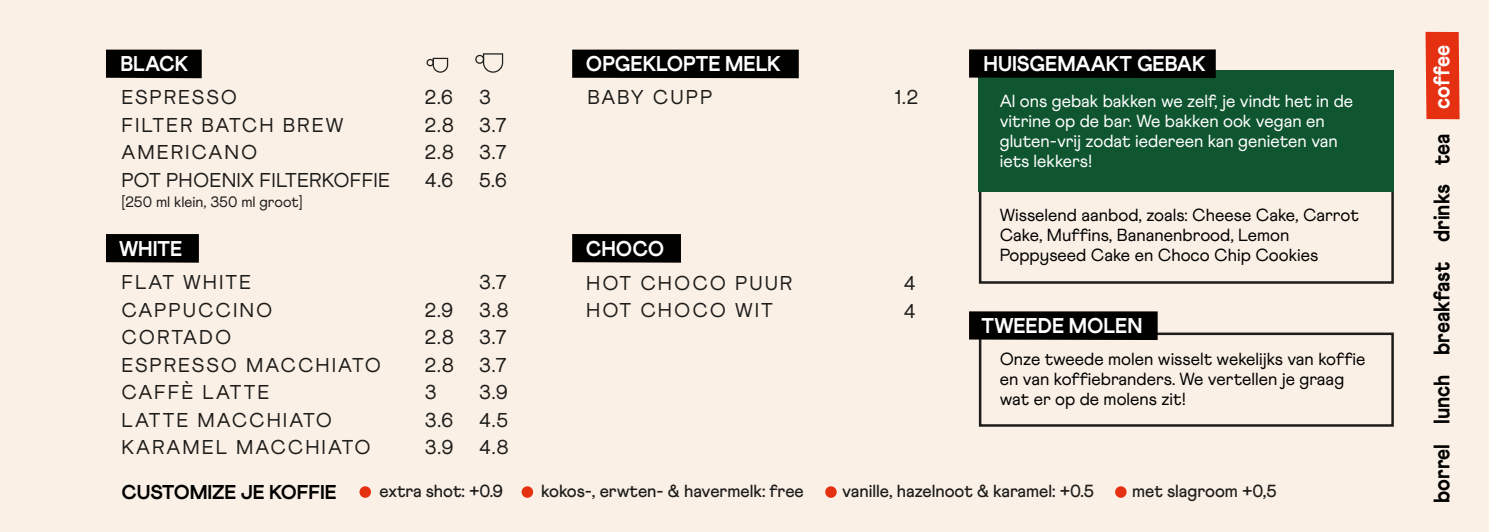
<style>
.page{position:relative;width:1489px;height:532px;background:#fff}
.page>*{position:absolute;margin:0;border:0;box-sizing:border-box;transform-origin:0 0}
.t1{font:800 22.5px "Athletics";color:#010100;scale:.93 1}
.t2{font:800 21.25px "Athletics";color:#fff;scale:.96 1}
.t3{font:20px/27.5px "Athletics";letter-spacing:.1em;color:#1d1d1b}
.t4{font:20px/27.5px "Athletics";letter-spacing:.065em;color:#1d1d1b}
.t5{font:800 20px "Athletics";letter-spacing:-.005em;color:#010100}
.t6{font:17.5px/20px "Athletics";color:#010100}
.t7{font:17.5px/20px "Athletics";color:#fff}
.t8{font:500 17.5px "Athletics";letter-spacing:-.005em;color:#1d1d1b}
.t9{font:15px "Athletics";color:#1d1d1b}
.s1{color:#fff}
</style>
<div class="page">
<div style="left:0;top:0;width:1488px;height:531px;background:#fbf0e6"></div>
<div style="left:978px;top:184px;width:415px;height:99px;border:2px solid #1d1d1b"></div>
<div style="left:1425px;top:32px;width:34px;height:87px;background:#e53012"></div>
<div style="left:572px;top:50px;width:226px;height:28px;background:#010100"></div>
<div style="left:572px;top:234px;width:109px;height:28px;background:#010100"></div>
<div style="left:106px;top:50px;width:96px;height:28px;background:#010100"></div>
<div style="left:106px;top:234px;width:93px;height:28px;background:#010100"></div>
<div style="left:978px;top:332px;width:415px;height:94px;border:2px solid #1d1d1b"></div>
<div style="left:969px;top:311px;width:188px;height:29px;background:#010100"></div>
<svg style="left:432px;top:57px;width:17px;height:16px"></svg>
<div style="left:426px;top:59px;width:8px;height:7px;border:1px solid #1d1d1b;border-radius:50%"></div>
<svg style="left:482px;top:53px;width:22px;height:20px"></svg>
<div style="left:475px;top:55px;width:9px;height:9px;border:1px solid #1d1d1b;border-radius:50%"></div>
<div style="left:359px;top:486px;width:12px;height:11px;background:#e53012;border-radius:50%"></div>
<div style="left:521px;top:486px;width:12px;height:11px;background:#e53012;border-radius:50%"></div>
<div style="left:825px;top:486px;width:11px;height:11px;background:#e53012;border-radius:50%"></div>
<div style="left:1115px;top:486px;width:11px;height:11px;background:#e53012;border-radius:50%"></div>
<div style="left:978px;top:70px;width:415px;height:122px;background:#0f5630"></div>
<div style="left:969px;top:49px;width:246px;height:29px;background:#010100"></div>
<p class="t2" style="left:120px;top:51px;width:72px">BLACK</p>
<p class="t4" style="left:121px;top:84px;width:270px">ESPRESSO<br>FILTER BATCH BREW<br>AMERICANO<br>POT PHOENIX FILTERKOFFIE</p>
<p class="t9" style="left:121px;top:193px;width:183px">[250 ml klein, 350 ml groot]</p>
<p class="t2" style="left:119px;top:235px;width:67px">WHITE</p>
<p class="t3" style="left:121px;top:269px;width:261px">FLAT WHITE<br>CAPPUCCINO<br>CORTADO<br>ESPRESSO MACCHIATO<br>CAFFÈ LATTE<br>LATTE MACCHIATO<br>KARAMEL MACCHIATO</p>
<p class="t3" style="left:425px;top:84px;width:31px;text-align:justify">2.6<br>2.8<br>2.8<br>4.6</p>
<p class="t3" style="left:425px;top:296px;width:31px">2.9<br>2.8<br>2.8<br>3<br>3.6<br>3.9</p>
<p class="t2" style="left:586px;top:51px;width:204px">OPGEKLOPTE MELK</p>
<p class="t3" style="left:479px;top:84px;width:13px">3</p>
<p class="t3" style="left:587px;top:84px;width:126px">BABY CUPP</p>
<p class="t3" style="left:894px;top:84px;width:25px">1.2</p>
<p class="t3" style="left:479px;top:111px;width:29px;text-align:justify">3.7<br>3.7<br>5.6</p>
<p class="t3" style="left:479px;top:269px;width:31px;text-align:justify">3.7<br>3.8<br>3.7<br>3.7<br>3.9<br>4.5<br>4.8</p>
<p class="t2" style="left:586px;top:235px;width:83px">CHOCO</p>
<p class="t3" style="left:586px;top:269px;width:208px">HOT CHOCO PUUR<br>HOT CHOCO WIT</p>
<p class="t3" style="left:903px;top:269px;width:13px">4<br>4</p>
<p class="t2" style="left:983px;top:51px;width:233px">HUISGEMAAKT GEBAK</p>
<p class="t7" style="left:999px;top:91px;width:355px">Al ons gebak bakken we zelf, je vindt het in de vitrine op de bar. We bakken ook vegan en gluten-vrĳ zodat iedereen kan genieten van iets lekkers!</p>
<p class="t6" style="left:999px;top:205px;width:361px">Wisselend aanbod, zoals: Cheese Cake, Carrot<br>Cake, Muffins, Bananenbrood, Lemon<br>Poppyseed Cake en Choco Chip Cookies</p>
<p class="t2" style="left:981px;top:313px;width:169px">TWEEDE MOLEN</p>
<p class="t6" style="left:999px;top:349px;width:367px">Onze tweede molen wisselt wekelĳks van koffie en van koffiebranders. We vertellen je graag wat er op de molens zit!</p>
<p class="t5" style="left:121px;top:480px;width:216px">CUSTOMIZE JE KOFFIE</p>
<p class="t8" style="left:379px;top:480px;width:125px">extra shot: +0.9</p>
<p class="t8" style="left:541px;top:480px;width:264px">kokos-, erwten- &amp; havermelk: free</p>
<p class="t8" style="left:842px;top:480px;width:253px">vanille, hazelnoot &amp; karamel: +0.5</p>
<p class="t8" style="left:1132px;top:480px;width:146px">met slagroom +0,5</p>
<p class="t1" style="left:1427px;top:502px;width:494px;rotate:-90deg">borrel lunch breakfast drinks tea <span class="s1">coffee</span></p>
</div>
